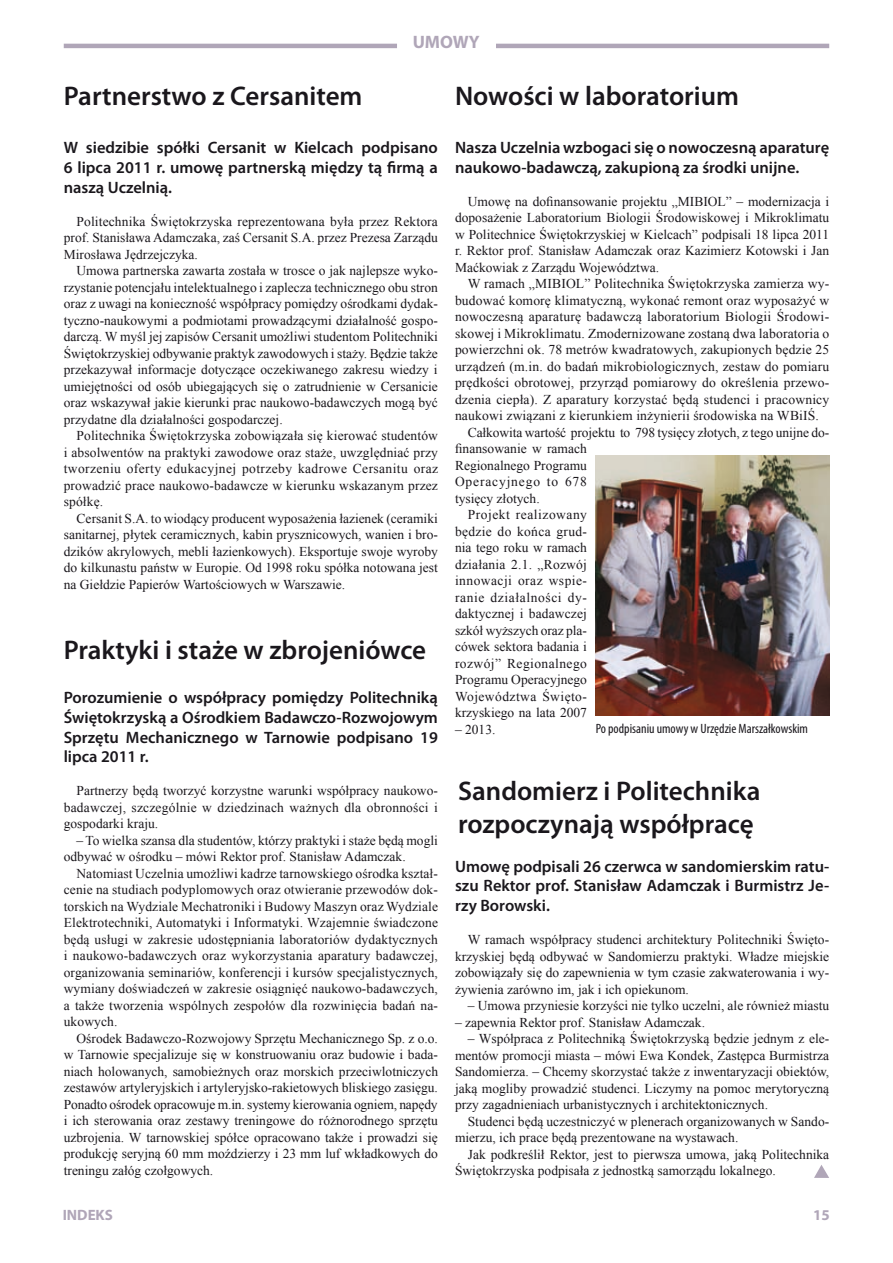
<style>
.page{position:relative;width:893px;height:1263px;background:#fff}
.page>*{position:absolute;margin:0;border:0;box-sizing:border-box;transform-origin:0 0}
.t1{font:600 27px/33px "Myriad Pro";color:#1a171c}
.t2{font:700 18px "Myriad Pro";color:#b0a6b8}
.t3{font:600 16.5px/19.8px "Myriad Pro";color:#1a171c;text-align:justify}
.t4{font:700 15px "Myriad Pro";letter-spacing:-.005em;color:#b0a6b8}
.t5{font:13.5px/16.5px "Times New Roman";color:#1a171c;text-align:justify}
.t6{font:13.5px "Times New Roman";letter-spacing:.035em;color:#1a171c}
.t7{font:condensed 13.5px "Myriad Pro";color:#1a171c}
.t8{font:13.5px "Times New Roman";letter-spacing:.045em;color:#1a171c}
.t9{font:13.5px "Times New Roman";letter-spacing:.04em;color:#1a171c}
.t10{font:13.5px "Times New Roman";letter-spacing:.025em;color:#1a171c}
.t11{font:13.5px "Times New Roman";letter-spacing:.065em;color:#1a171c}
</style>
<div class="page">
<svg style="left:814px;top:1165px;width:15px;height:13px"></svg>
<hr style="left:496px;top:44px;width:333px;height:4px;background:#b0a6b8">
<hr style="left:64px;top:44px;width:333px;height:4px;background:#b0a6b8">
<img style="left:596px;top:455px;width:233px;height:261px">
<h1 class="t1" style="left:64px;top:79px;width:300px">Partnerstwo z Cersanitem</h1>
<h2 class="t2" style="left:413px;top:30px;width:69px">UMOWY</h2>
<h1 class="t1" style="left:455px;top:79px;width:285px">Nowości w laboratorium</h1>
<p class="t3" style="left:64px;top:137px;width:376px">W siedzibie spółki Cersanit w Kielcach podpisano 6 lipca 2011 r. umowę partnerską między tą firmą a naszą Uczelnią.</p>
<p class="t5" style="left:64px;top:213px;width:376px;text-indent:13px">Politechnika Świętokrzyska reprezentowana była przez Rektora prof. Stanisława Adamczaka, zaś Cersanit S.A. przez Prezesa Zarządu Mirosława Jędrzejczyka.</p>
<p class="t5" style="left:64px;top:262px;width:376px;text-indent:13px">Umowa partnerska zawarta została w trosce o jak najlepsze wyko&shy;rzystanie potencjału intelektualnego i zaplecza technicznego obu stron oraz z uwagi na konieczność współpracy pomiędzy ośrodkami dydak&shy;tyczno-naukowymi a podmiotami prowadzącymi działalność gospo&shy;darczą. W myśl jej zapisów Cersanit umożliwi studentom Politechniki Świętokrzyskiej odbywanie praktyk zawodowych i staży. Będzie także przekazywał informacje dotyczące oczekiwanego zakresu wiedzy i umiejętności od osób ubiegających się o zatrudnienie w Cersanicie oraz wskazywał jakie kierunki prac naukowo-badawczych mogą być przydatne dla działalności gospodarczej.</p>
<p class="t5" style="left:64px;top:427px;width:376px;text-indent:13px">Politechnika Świętokrzyska zobowiązała się kierować studentów i absolwentów na praktyki zawodowe oraz staże, uwzględniać przy tworzeniu oferty edukacyjnej potrzeby kadrowe Cersanitu oraz prowadzić prace naukowo-badawcze w kierunku wskazanym przez spółkę.</p>
<p class="t5" style="left:64px;top:510px;width:376px;text-indent:13px">Cersanit S.A. to wiodący producent wyposażenia łazienek (ceramiki sanitarnej, płytek ceramicznych, kabin prysznicowych, wanien i bro&shy;dzików akrylowych, mebli łazienkowych). Eksportuje swoje wyroby do kilkunastu państw w Europie. Od 1998 roku spółka notowana jest na Giełdzie Papierów Wartościowych w Warszawie.</p>
<h1 class="t1" style="left:64px;top:633px;width:364px">Praktyki i staże w zbrojeniówce</h1>
<p class="t3" style="left:64px;top:687px;width:376px">Porozumienie o współpracy pomiędzy Politechniką Świętokrzyską a Ośrodkiem Badawczo-Rozwojowym Sprzętu Mechanicznego w Tarnowie podpisano 19 lipca 2011 r.</p>
<p class="t5" style="left:64px;top:782px;width:376px;text-indent:13px">Partnerzy będą tworzyć korzystne warunki współpracy naukowo&shy;badawczej, szczególnie w dziedzinach ważnych dla obronności i gospodarki kraju.</p>
<p class="t5" style="left:64px;top:832px;width:376px;text-indent:13px">– To wielka szansa dla studentów, którzy praktyki i staże będą mogli odbywać w ośrodku – mówi Rektor prof. Stanisław Adamczak.</p>
<p class="t5" style="left:64px;top:865px;width:376px;text-indent:13px">Natomiast Uczelnia umożliwi kadrze tarnowskiego ośrodka kształ&shy;cenie na studiach podyplomowych oraz otwieranie przewodów dok&shy;torskich na Wydziale Mechatroniki i Budowy Maszyn oraz Wydziale Elektrotechniki, Automatyki i Informatyki. Wzajemnie świadczone będą usługi w zakresie udostępniania laboratoriów dydaktycznych i naukowo-badawczych oraz wykorzystania aparatury badawczej, organizowania seminariów, konferencji i kursów specjalistycznych, wymiany doświadczeń w zakresie osiągnięć naukowo-badawczych, a także tworzenia wspólnych zespołów dla rozwinięcia badań na&shy;ukowych.</p>
<p class="t5" style="left:64px;top:1030px;width:376px;text-indent:13px">Ośrodek Badawczo-Rozwojowy Sprzętu Mechanicznego Sp. z o.o. w Tarnowie specjalizuje się w konstruowaniu oraz budowie i bada&shy;niach holowanych, samobieżnych oraz morskich przeciwlotniczych zestawów artyleryjskich i artyleryjsko-rakietowych bliskiego zasięgu.<br>Ponadto ośrodek opracowuje m.in. systemy kierowania ogniem, napędy i ich sterowania oraz zestawy treningowe do różnorodnego sprzętu uzbrojenia. W tarnowskiej spółce opracowano także i prowadzi się produkcję seryjną 60 mm moździerzy i 23 mm luf wkładkowych do treningu załóg czołgowych.</p>
<p class="t3" style="left:455px;top:137px;width:376px">Nasza Uczelnia wzbogaci się o nowoczesną aparaturę naukowo-badawczą, zakupioną za środki unijne.</p>
<p class="t5" style="left:455px;top:193px;width:376px;text-indent:13px">Umowę na dofinansowanie projektu „MIBIOL” – modernizacja i doposażenie Laboratorium Biologii Środowiskowej i Mikroklimatu w Politechnice Świętokrzyskiej w Kielcach” podpisali 18 lipca 2011 r. Rektor prof. Stanisław Adamczak oraz Kazimierz Kotowski i Jan Maćkowiak z Zarządu Województwa.</p>
<p class="t5" style="left:468px;top:275px;width:363px">W ramach „MIBIOL” Politechnika Świętokrzyska zamierza wy-</p>
<p class="t5" style="left:455px;top:292px;width:376px">budować komorę klimatyczną, wykonać remont oraz wyposażyć w</p>
<p class="t5" style="left:455px;top:308px;width:376px">nowoczesną aparaturę badawczą laboratorium Biologii Środowi-</p>
<p class="t5" style="left:455px;top:325px;width:376px">skowej i Mikroklimatu. Zmodernizowane zostaną dwa laboratoria o</p>
<p class="t5" style="left:455px;top:341px;width:376px">powierzchni ok. 78 metrów kwadratowych, zakupionych będzie 25</p>
<p class="t5" style="left:455px;top:358px;width:376px">urządzeń (m.in. do badań mikrobiologicznych, zestaw do pomiaru</p>
<p class="t5" style="left:455px;top:374px;width:376px">prędkości obrotowej, przyrząd pomiarowy do określenia przewo-</p>
<p class="t5" style="left:455px;top:390px;width:376px">dzenia ciepła). Z aparatury korzystać będą studenci i pracownicy</p>
<p class="t5" style="left:455px;top:407px;width:365px">naukowi związani z kierunkiem inżynierii środowiska na WBiIŚ.</p>
<p class="t5" style="left:468px;top:424px;width:363px">Całkowita wartość projektu to 798 tysięcy złotych, z tego unijne do-</p>
<p class="t5" style="left:455px;top:440px;width:134px">finansowanie w ramach</p>
<p class="t5" style="left:455px;top:457px;width:134px">Regionalnego Programu</p>
<p class="t11" style="left:455px;top:472px;width:133px">Operacyjnego to 678</p>
<p class="t5" style="left:455px;top:490px;width:86px">tysięcy złotych.</p>
<p class="t9" style="left:468px;top:505px;width:121px">Projekt realizowany</p>
<p class="t10" style="left:455px;top:522px;width:134px">będzie do końca grud-</p>
<p class="t5" style="left:455px;top:539px;width:134px">nia tego roku w ramach</p>
<p class="t5" style="left:455px;top:555px;width:133px">działania 2.1. „Rozwój</p>
<p class="t6" style="left:455px;top:571px;width:134px">innowacji oraz wspie-</p>
<p class="t8" style="left:455px;top:588px;width:134px">ranie działalności dy-</p>
<p class="t5" style="left:455px;top:605px;width:133px">daktycznej i badawczej</p>
<p class="t5" style="left:455px;top:621px;width:134px">szkół wyższych oraz pla-</p>
<p class="t5" style="left:455px;top:638px;width:134px">cówek sektora badania i</p>
<p class="t6" style="left:455px;top:654px;width:134px">rozwój” Regionalnego</p>
<p class="t5" style="left:455px;top:671px;width:134px">Programu Operacyjnego</p>
<p class="t6" style="left:455px;top:687px;width:133px">Województwa Święto-</p>
<p class="t5" style="left:455px;top:704px;width:134px">krzyskiego na lata 2007</p>
<p class="t5" style="left:455px;top:720px;width:42px">– 2013.</p>
<p class="t7" style="left:596px;top:721px;width:214px">Po podpisaniu umowy w Urzędzie Marszałkowskim</p>
<h1 class="t1" style="left:458px;top:773px;width:304px">Sandomierz i Politechnika rozpoczynają współpracę</h1>
<p class="t3" style="left:455px;top:856px;width:376px">Umowę podpisali 26 czerwca w sandomierskim ratu&shy;szu Rektor prof. Stanisław Adamczak i Burmistrz Je&shy;rzy Borowski.</p>
<p class="t5" style="left:455px;top:931px;width:376px;text-indent:13px">W ramach współpracy studenci architektury Politechniki Święto&shy;krzyskiej będą odbywać w Sandomierzu praktyki. Władze miejskie zobowiązały się do zapewnienia w tym czasie zakwaterowania i wy&shy;żywienia zarówno im, jak i ich opiekunom.</p>
<p class="t5" style="left:468px;top:997px;width:363px">– Umowa przyniesie korzyści nie tylko uczelni, ale również miastu</p>
<p class="t5" style="left:455px;top:1014px;width:252px">– zapewnia Rektor prof. Stanisław Adamczak.</p>
<p class="t5" style="left:455px;top:1030px;width:376px;text-indent:13px">– Współpraca z Politechniką Świętokrzyską będzie jednym z ele&shy;mentów promocji miasta – mówi Ewa Kondek, Zastępca Burmistrza Sandomierza. – Chcemy skorzystać także z inwentaryzacji obiektów, jaką mogliby prowadzić studenci. Liczymy na pomoc merytoryczną przy zagadnieniach urbanistycznych i architektonicznych.</p>
<p class="t5" style="left:455px;top:1113px;width:376px;text-indent:13px">Studenci będą uczestniczyć w plenerach organizowanych w Sando&shy;mierzu, ich prace będą prezentowane na wystawach.</p>
<p class="t5" style="left:455px;top:1146px;width:376px;text-indent:13px">Jak podkreślił Rektor, jest to pierwsza umowa, jaką Politechnika<br>Świętokrzyska podpisała z jednostką samorządu lokalnego.</p>
<p class="t4" style="left:63px;top:1205px;width:52px">INDEKS</p>
<p class="t4" style="left:813px;top:1205px;width:18px">15</p>
</div>
